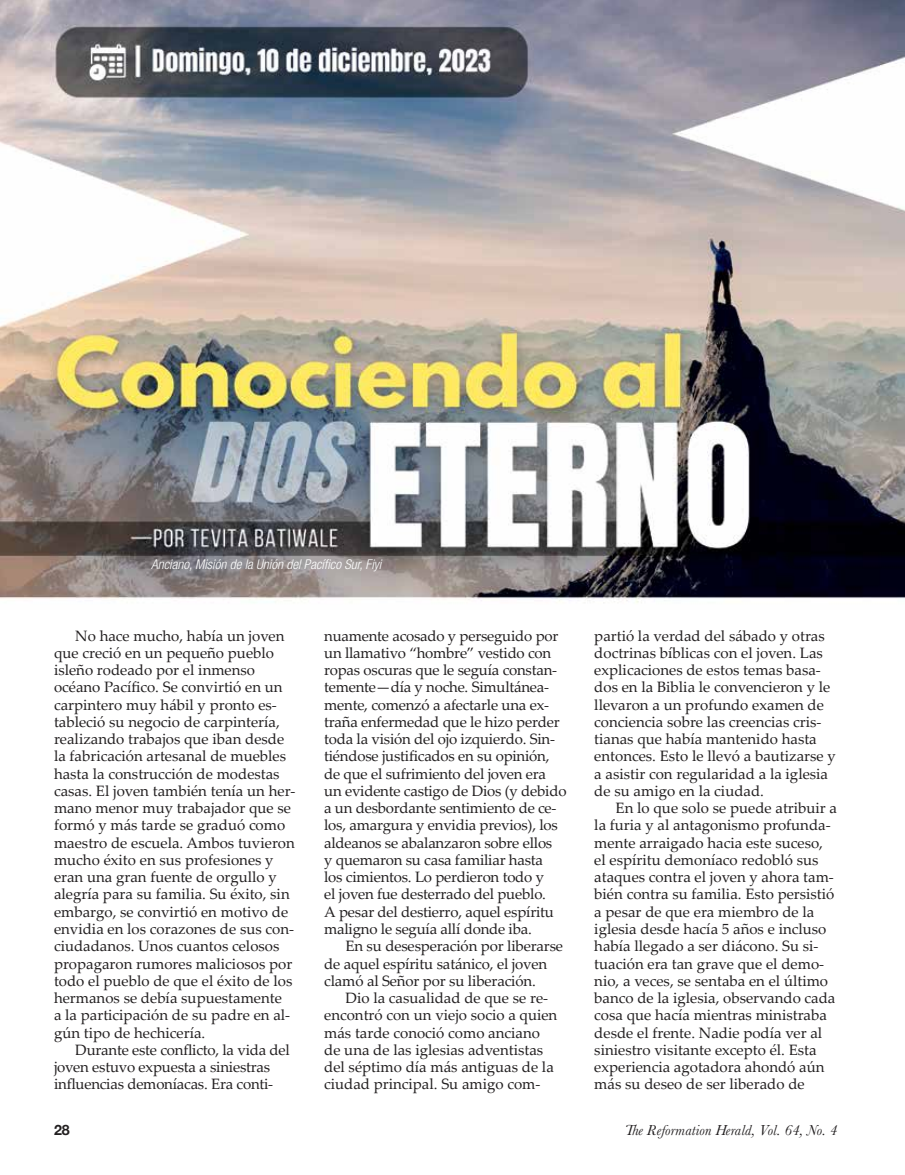
<style>
.page{position:relative;width:905px;height:1175px;background:#fff}
.page>*{position:absolute;margin:0;border:0;box-sizing:border-box;transform-origin:0 0}
.t1{font:15px/17.2px "Palatino Linotype";color:#221f20}
.t2{font:italic 15px "Baskerville";letter-spacing:.01em;color:#221f20}
.t3{font:700 14.25px "Helvetica Neue";color:#221f20}
.t4{font:italic 300 condensed 13.5px "Helvetica Neue LT Std";color:#fff}
.s1{font-size:15.3px}
</style>
<div class="page">
<img style="left:0;top:0;width:904px;height:603px">
<p class="t4" style="left:151px;top:556px;width:232px">Anciano, Misión de la Unión del Pacífico Sur, Fiyi</p>
<p class="t1" style="left:54px;top:626px;width:243px;text-indent:21px">No hace mucho, había un joven que creció en un pequeño pueblo isleño rodeado por el inmenso océano Pacífico. Se convirtió en un carpintero muy hábil y pronto es&shy;tableció su negocio de carpintería, realizando trabajos que iban desde la fabricación artesanal de muebles hasta la construcción de modestas casas. El joven también tenía un her&shy;mano menor muy trabajador que se formó y más tarde se graduó como maestro de escuela. Ambos tuvieron mucho éxito en sus profesiones y eran una gran fuente de orgullo y alegría para su familia. Su éxito, sin embargo, se convirtió en motivo de envidia en los corazones de sus con&shy;ciudadanos. Unos cuantos celosos propagaron rumores maliciosos por todo el pueblo de que el éxito de los hermanos se debía supuestamente<br>a la participación de su padre en al&shy;gún tipo de hechicería.</p>
<p class="t1" style="left:54px;top:1040px;width:237px;text-indent:21px">Durante este conflicto, la vida del joven estuvo expuesta a siniestras influencias demoníacas. Era conti-</p>
<p class="t1" style="left:324px;top:626px;width:244px">nuamente acosado y perseguido por un llamativo “hombre” vestido con ropas oscuras que le seguía constan&shy;temente—día y noche. Simultánea&shy;mente, comenzó a afectarle una ex&shy;traña enfermedad que le hizo perder toda la visión del ojo izquierdo. Sin&shy;tiéndose justificados en su opinión, de que el sufrimiento del joven era un evidente castigo de Dios (y debido a un desbordante sentimiento de ce&shy;los, amargura y envidia previos), los aldeanos se abalanzaron sobre ellos<br>y quemaron su casa familiar hasta<br>los cimientos. Lo perdieron todo y<br>el joven fue desterrado del pueblo.<br>A pesar del destierro, aquel espíritu maligno le seguía allí donde iba.</p>
<p class="t1" style="left:324px;top:937px;width:240px;text-indent:21px">En su desesperación por liberarse de aquel espíritu satánico, el joven clamó al Señor por su liberación.</p>
<p class="t1" style="left:324px;top:988px;width:235px;text-indent:21px">Dio la casualidad de que se re&shy;encontró con un viejo socio a quien más tarde conoció como anciano de una de las iglesias adventistas del séptimo día más antiguas de la ciudad principal. Su amigo com-</p>
<p class="t1" style="left:594px;top:626px;width:243px">partió la verdad del sábado y otras doctrinas bíblicas con el joven. Las explicaciones de estos temas basa&shy;dos en la Biblia le convencieron y le llevaron a un profundo examen de conciencia sobre las creencias cris&shy;tianas que había mantenido hasta entonces. Esto le llevó a bautizarse y a asistir con regularidad a la iglesia de su amigo en la ciudad.</p>
<p class="t1" style="left:594px;top:799px;width:244px;text-indent:21px">En lo que solo se puede atribuir a la furia y al antagonismo profunda&shy;mente arraigado hacia este suceso, el espíritu demoníaco redobló sus ataques contra el joven y ahora tam&shy;bién contra su familia. Esto persistió a pesar de que era miembro de la iglesia desde hacía 5 años e incluso había llegado a ser diácono. Su si&shy;tuación era tan grave que el demo&shy;nio, a veces, se sentaba en el último banco de la iglesia, observando cada cosa que hacía mientras ministraba desde el frente. Nadie podía ver al siniestro visitante excepto él. Esta experiencia agotadora ahondó aún más su deseo de ser liberado de</p>
<p class="t3" style="left:54px;top:1118px;width:17px">28</p>
<p class="t2" style="left:625px;top:1120px;width:214px"><span class="s1">T</span>he Reformation Herald, Vol. 64, No. 4</p>
</div>
